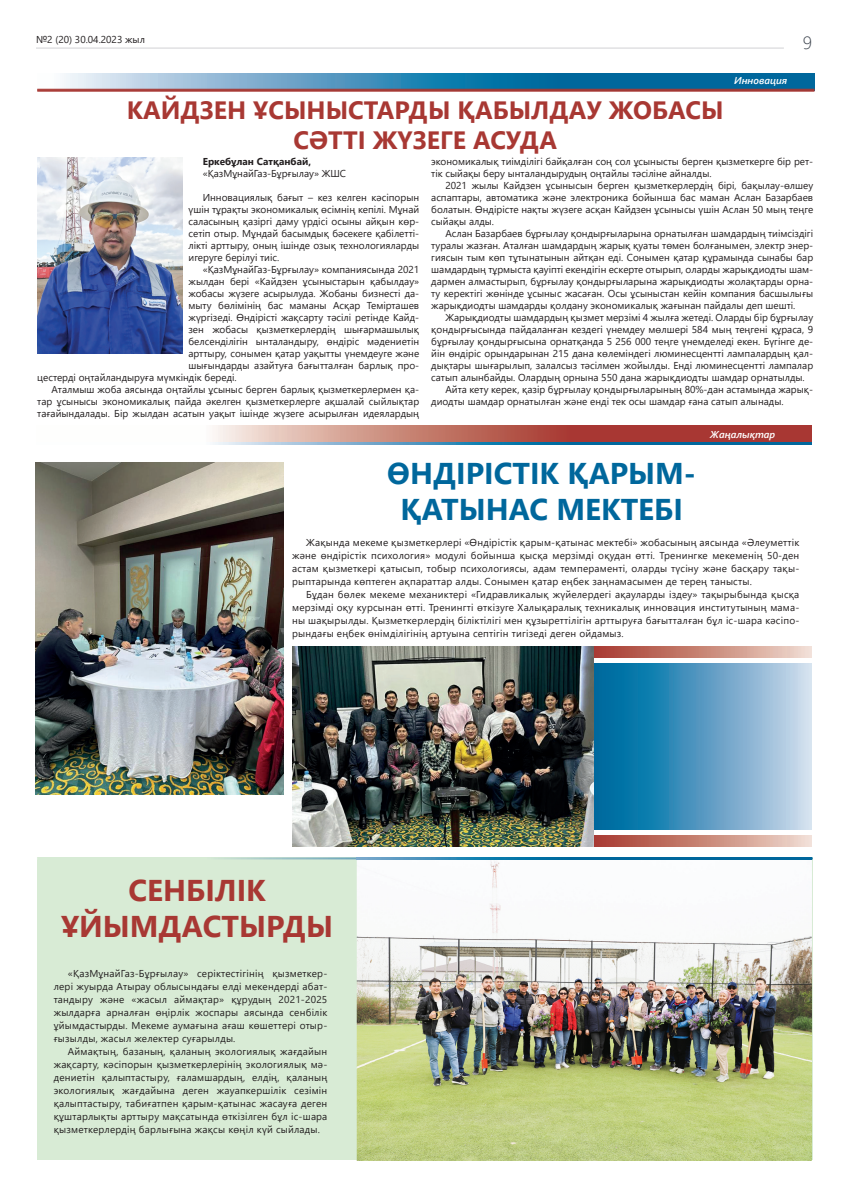
<style>
.page{position:relative;width:848px;height:1197px;background:#fff}
.page>*{position:absolute;margin:0;border:0;box-sizing:border-box;transform-origin:0 0}
.t1{font:700 30px/36px "Segoe UI";color:#00679c;text-align:center}
.t2{font:700 30px/36px "Segoe UI";color:#a83833;text-align:center}
.t3{font:700 25px/30px "Segoe UI";color:#a83833;text-align:center}
.t4{font:300 18px "Segoe UI";color:#3d444e}
.t5{font:10px/13px "Segoe UI";color:#231f20;text-align:justify}
.t6{font:italic 600 10px "Segoe UI";color:#fff}
.t7{font:700 10px "Segoe UI";color:#231f20}
</style>
<div class="page">
<hr style="left:36px;top:48px;width:747px;height:1px;background:#d1d2d4">
<div style="left:37px;top:857px;width:775px;height:302px;background:#d8ebd5"></div>
<img style="left:357px;top:859px;width:455px;height:301px">
<svg style="left:593px;top:663px;width:219px;height:166px;background:#599cc2"></svg>
<svg style="left:593px;top:646px;width:219px;height:11px;background:#c9887b"></svg>
<svg style="left:593px;top:835px;width:219px;height:11px;background:#ca897c"></svg>
<img style="left:35px;top:462px;width:249px;height:332px">
<svg style="left:37px;top:74px;width:777px;height:15px;background:#4991b8"></svg>
<hr style="left:37px;top:89px;width:777px;height:1px;background:#a83833">
<hr style="left:37px;top:91px;width:777px;height:1px;background:#a83833">
<hr style="left:37px;top:90px;width:777px;height:1px;background:#a83833">
<svg style="left:213px;top:425px;width:599px;height:17px;background:#be6c63"></svg>
<svg style="left:213px;top:442px;width:599px;height:2px"></svg>
<img style="left:37px;top:158px;width:146px;height:196px">
<img style="left:292px;top:646px;width:301px;height:200px">
<svg style="left:215px;top:857px;width:597px;height:2px"></svg>
<p class="t5" style="left:36px;top:32px;width:110px">№2 (20) 30.04.2023 жыл</p>
<p class="t6" style="left:734px;top:71px;width:55px">Инновация</p>
<h3 class="t4" style="left:802px;top:26px;width:11px">9</h3>
<h2 class="t3" style="left:127px;top:93px;width:598px">КАЙДЗЕН ҰСЫНЫСТАРДЫ ҚАБЫЛДАУ ЖОБАСЫ<br>СӘТТІ ЖҮЗЕГЕ АСУДА</h2>
<p class="t7" style="left:203px;top:152px;width:110px">Еркебұлан Сатқанбай,</p>
<p class="t5" style="left:203px;top:166px;width:145px">«ҚазМұнайГаз-Бұрғылау» ЖШС</p>
<p class="t5" style="left:188px;top:190px;width:232px;line-height:12px;text-indent:14px">Инновациялық бағыт – кез келген кәсіпорын үшін тұрақты экономикалық өсімнің кепілі. Мұнай саласының қазіргі даму үрдісі осыны айқын көр&shy;сетіп отыр. Мұндай басымдық бәсекеге қабілетті&shy;лікті арттыру, оның ішінде озық технологияларды игеруге берілуі тиіс.</p>
<p class="t5" style="left:203px;top:262px;width:218px">«ҚазМұнайГаз-Бұрғылау» компаниясында 2021</p>
<p class="t5" style="left:188px;top:274px;width:232px">жылдан бері «Кайдзен ұсыныстарын қабылдау»</p>
<p class="t5" style="left:188px;top:286px;width:232px">жобасы жүзеге асырылуда. Жобаны бизнесті да-</p>
<p class="t5" style="left:188px;top:298px;width:232px">мыту бөлімінің бас маманы Асқар Темірташев</p>
<p class="t5" style="left:188px;top:310px;width:232px">жүргізеді. Өндірісті жақсарту тәсілі ретінде Кайд-</p>
<p class="t5" style="left:188px;top:322px;width:232px">зен жобасы қызметкерлердің шығармашылық</p>
<p class="t5" style="left:188px;top:334px;width:232px">белсенділігін ынталандыру, өндіріс мәдениетін</p>
<p class="t5" style="left:188px;top:346px;width:232px">арттыру, сонымен қатар уақытты үнемдеуге және</p>
<p class="t5" style="left:188px;top:358px;width:232px">шығындарды азайтуға бағытталған барлық про-</p>
<p class="t5" style="left:37px;top:370px;width:201px">цестерді оңтайландыруға мүмкіндік береді.</p>
<p class="t5" style="left:51px;top:382px;width:369px">Аталмыш жоба аясында оңтайлы ұсыныс берген барлық қызметкерлермен қа-</p>
<p class="t5" style="left:37px;top:394px;width:383px">тар ұсынысы экономикалық пайда әкелген қызметкерлерге ақшалай сыйлықтар</p>
<p class="t5" style="left:37px;top:406px;width:383px">тағайындалады. Бір жылдан асатын уақыт ішінде жүзеге асырылған идеялардың</p>
<p class="t5" style="left:431px;top:154px;width:383px;line-height:12px">экономикалық тиімділігі байқалған соң сол ұсынысты берген қызметкерге бір рет&shy;тік сыйақы беру ынталандырудың оңтайлы тәсіліне айналды.</p>
<p class="t5" style="left:431px;top:178px;width:383px;line-height:12px;text-indent:14px">2021 жылы Кайдзен ұсынысын берген қызметкерлердің бірі, бақылау-өлшеу аспаптары, автоматика және электроника бойынша бас маман Аслан Базарбаев болатын. Өндірісте нақты жүзеге асқан Кайдзен ұсынысы үшін Аслан 50 мың теңге сыйақы алды.</p>
<p class="t5" style="left:431px;top:226px;width:383px;line-height:12px;text-indent:14px">Аслан Базарбаев бұрғылау қондырғыларына орнатылған шамдардың тиімсіздігі туралы жазған. Аталған шамдардың жарық қуаты төмен болғанымен, электр энер&shy;гиясын тым көп тұтынатынын айтқан еді. Сонымен қатар құрамында сынабы бар шамдардың тұрмыста қауіпті екендігін ескерте отырып, оларды жарықдиодты шам&shy;дармен алмастырып, бұрғылау қондырғыларына жарықдиодты жолақтарды орна&shy;ту керектігі жөнінде ұсыныс жасаған. Осы ұсыныстан кейін компания басшылығы жарықдиодты шамдарды қолдану экономикалық жағынан пайдалы деп шешті.</p>
<p class="t5" style="left:445px;top:310px;width:369px">Жарықдиодты шамдардың қызмет мерзімі 4 жылға жетеді. Оларды бір бұрғылау</p>
<p class="t5" style="left:431px;top:322px;width:383px">қондырғысында пайдаланған кездегі үнемдеу мөлшері 584 мың теңгені құраса, 9</p>
<p class="t5" style="left:431px;top:334px;width:383px">бұрғылау қондырғысына орнатқанда 5 256 000 теңге үнемделеді екен. Бүгінге де-</p>
<p class="t5" style="left:431px;top:346px;width:383px">йін өндіріс орындарынан 215 дана көлеміндегі люминесцентті лампалардың қал-</p>
<p class="t5" style="left:431px;top:358px;width:383px">дықтары шығарылып, залалсыз тәсілмен жойылды. Енді люминесцентті лампалар</p>
<p class="t5" style="left:431px;top:370px;width:375px">сатып алынбайды. Олардың орнына 550 дана жарықдиодты шамдар орнатылды.</p>
<p class="t5" style="left:445px;top:382px;width:369px">Айта кету керек, қазір бұрғылау қондырғыларының 80%-дан астамында жарық-</p>
<p class="t5" style="left:431px;top:394px;width:354px">диодты шамдар орнатылған және енді тек осы шамдар ғана сатып алынады.</p>
<p class="t6" style="left:710px;top:425px;width:66px">Жаңалықтар</p>
<h1 class="t1" style="left:387px;top:453px;width:310px">ӨНДІРІСТІК ҚАРЫМ-<br>ҚАТЫНАС МЕКТЕБІ</h1>
<p class="t5" style="left:292px;top:534px;width:509px;text-indent:14px">Жақында мекеме қызметкерлері «Өндірістік қарым-қатынас мектебі» жобасының аясында «Әлеуметтік және өндірістік психология» модулі бойынша қысқа мерзімді оқудан өтті. Тренингке мекеменің 50-ден астам қызметкері қатысып, тобыр психологиясы, адам темпераменті, оларды түсіну және басқару тақы&shy;рыптарында көптеген ақпараттар алды. Сонымен қатар еңбек заңнамасымен де терең танысты.</p>
<p class="t5" style="left:292px;top:586px;width:509px;text-indent:14px">Бұдан бөлек мекеме механиктері «Гидравликалық жүйелердегі ақауларды іздеу» тақырыбында қысқа мерзімді оқу курсынан өтті. Тренингті өткізуге Халықаралық техникалық инновация институтының мама&shy;ны шақырылды. Қызметкерлердің біліктілігі мен құзыреттілігін арттыруға бағытталған бұл іс-шара кәсіпо&shy;рындағы еңбек өнімділігінің артуына септігін тигізеді деген ойдамыз.</p>
<h1 class="t2" style="left:61px;top:870px;width:274px">СЕНБІЛІК<br>ҰЙЫМДАСТЫРДЫ</h1>
<p class="t5" style="left:54px;top:965px;width:275px;text-indent:14px">«ҚазМұнайГаз-Бұрғылау» серіктестігінің қызметкер&shy;лері жуырда Атырау облысындағы елді мекендерді абат&shy;тандыру және «жасыл аймақтар» құрудың 2021-2025 жылдарға арналған өңірлік жоспары аясында сенбілік ұйымдастырды. Мекеме аумағына ағаш көшеттері отыр&shy;ғызылды, жасыл желектер суғарылды.</p>
<p class="t5" style="left:54px;top:1043px;width:275px;text-indent:14px">Аймақтың, базаның, қаланың экологиялық жағдайын жақсарту, кәсіпорын қызметкерлерінің экологиялық мә&shy;дениетін қалыптастыру, ғаламшардың, елдің, қаланың экологиялық жағдайына деген жауапкершілік сезімін қалыптастыру, табиғатпен қарым-қатынас жасауға деген құштарлықты арттыру мақсатында өткізілген бұл іс-шара қызметкерлердің барлығына жақсы көңіл күй сыйлады.</p>
</div>
